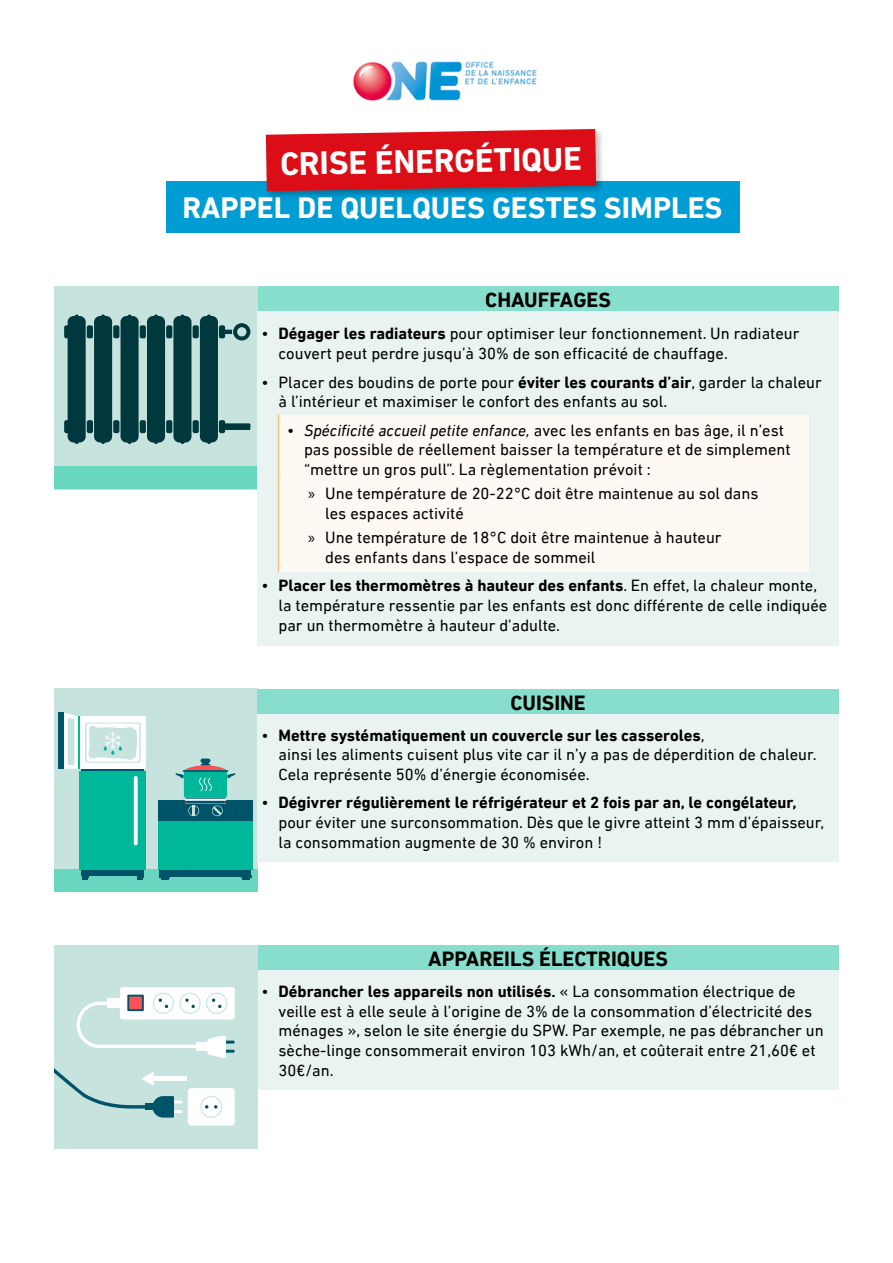
<style>
.page{position:relative;width:893px;height:1263px;background:#fff}
.page>*{position:absolute;margin:0;border:0;box-sizing:border-box;transform-origin:0 0}
.Titre_H{font:700 33px "DIN Next LT Pro";color:#fff}
.Titre_H1{font:700 30px "DIN Next LT Pro";color:#fff}
.t1{font:700 21px "DIN Next LT Pro";color:#000}
.Liste_à_puce_1{font:16.5px/19.8px "DIN Next LT Pro";color:#000}
.Liste_à_puce_2{font:16.5px/19.8px "DIN Next LT Pro";color:#000}
.s1{font-weight:700}
.s2{font-style:italic}
.s3{font-family:"Myriad Pro"}
</style>
<div class="page">
<div style="left:257px;top:286px;width:582px;height:25px;background:#87decc"></div>
<div style="left:54px;top:286px;width:203px;height:203px;background:#c7e3de"></div>
<div style="left:54px;top:467px;width:203px;height:22px;background:#69d6bf"></div>
<svg style="left:94px;top:314px;width:18px;height:130px;background:#073e43"></svg>
<svg style="left:121px;top:314px;width:18px;height:130px;background:#0b4146"></svg>
<div style="left:147px;top:314px;width:18px;height:130px;background:#00383d"></div>
<svg style="left:173px;top:314px;width:18px;height:130px;background:#0b4146"></svg>
<div style="left:87px;top:325px;width:6px;height:13px;background:#00383d;border-radius:2px"></div>
<div style="left:87px;top:420px;width:6px;height:13px;background:#00383d;border-radius:2px"></div>
<svg style="left:64px;top:314px;width:22px;height:130px;background:#235659"></svg>
<div style="left:113px;top:325px;width:6px;height:13px;background:#00383d;border-radius:2px"></div>
<div style="left:113px;top:420px;width:6px;height:13px;background:#00383d;border-radius:2px"></div>
<div style="left:140px;top:325px;width:6px;height:13px;background:#00383d;border-radius:2px"></div>
<div style="left:140px;top:420px;width:6px;height:13px;background:#00383d;border-radius:2px"></div>
<div style="left:166px;top:325px;width:6px;height:13px;background:#00383d;border-radius:2px"></div>
<div style="left:166px;top:420px;width:6px;height:13px;background:#00383d;border-radius:2px"></div>
<div style="left:193px;top:325px;width:6px;height:13px;background:#00383d;border-radius:2px"></div>
<div style="left:193px;top:420px;width:6px;height:13px;background:#00383d;border-radius:2px"></div>
<svg style="left:200px;top:314px;width:50px;height:130px"></svg>
<div style="left:237px;top:327px;width:9px;height:9px;background:#c7e3de;border-radius:50%"></div>
<div style="left:257px;top:311px;width:582px;height:335px;background:#e9f4f2"></div>
<div style="left:279px;top:415px;width:530px;height:156px;background:#fff9f3"></div>
<hr style="left:278px;top:415px;width:1px;height:156px;background:#f9c177">
<div style="left:54px;top:689px;width:203px;height:203px;background:#c7e3de"></div>
<div style="left:54px;top:869px;width:203px;height:23px;background:#69d6bf"></div>
<svg style="left:159px;top:869px;width:92px;height:7px"></svg>
<div style="left:82px;top:766px;width:62px;height:110px;background:#005469"></div>
<div style="left:80px;top:716px;width:66px;height:53px;background:#fff"></div>
<svg style="left:64px;top:713px;width:14px;height:56px"></svg>
<hr style="left:78px;top:716px;width:2px;height:53px;background:#00b899">
<div style="left:58px;top:713px;width:6px;height:56px;background:#005469"></div>
<div style="left:80px;top:771px;width:66px;height:99px;background:#00b899"></div>
<svg style="left:82px;top:876px;width:7px;height:4px"></svg>
<svg style="left:137px;top:876px;width:7px;height:4px"></svg>
<svg style="left:134px;top:776px;width:4px;height:69px"></svg>
<div style="left:85px;top:722px;width:56px;height:41px;background:#d1e8e4;border-radius:2px"></div>
<svg style="left:86px;top:723px;width:53px;height:39px"></svg>
<div style="left:158px;top:818px;width:95px;height:51px;background:#00b899"></div>
<div style="left:158px;top:801px;width:95px;height:20px;background:#005469"></div>
<svg style="left:176px;top:758px;width:59px;height:58px"></svg>
<svg style="left:159px;top:875px;width:11px;height:5px"></svg>
<svg style="left:241px;top:875px;width:10px;height:5px"></svg>
<div style="left:257px;top:689px;width:582px;height:25px;background:#87decc"></div>
<div style="left:257px;top:714px;width:582px;height:148px;background:#e9f4f2"></div>
<div style="left:257px;top:945px;width:582px;height:26px;background:#87decc"></div>
<div style="left:257px;top:971px;width:582px;height:119px;background:#e9f4f2"></div>
<div style="left:54px;top:945px;width:203px;height:203px;background:#c7e3de"></div>
<div style="left:120px;top:987px;width:115px;height:32px;background:#fff;border-radius:3px"></div>
<svg style="left:77px;top:992px;width:158px;height:65px"></svg>
<svg style="left:127px;top:995px;width:17px;height:16px"></svg>
<div style="left:129px;top:996px;width:13px;height:13px;background:#fa5257"></div>
<div style="left:188px;top:1088px;width:47px;height:38px;background:#fff;border-radius:4px"></div>
<svg style="left:200px;top:1096px;width:22px;height:22px"></svg>
<hr style="left:168px;top:1100px;width:15px;height:3px;background:#fff">
<hr style="left:168px;top:1110px;width:15px;height:3px;background:#fff">
<div style="left:152px;top:1076px;width:35px;height:5px;background:#fff"></div>
<svg style="left:54px;top:1068px;width:120px;height:49px"></svg>
<img style="left:353px;top:61px;width:184px;height:40px">
<div style="left:166px;top:181px;width:573px;height:52px;background:#009dd4"></div>
<div style="left:264px;top:127px;width:341px;height:73px;background:#000;opacity:.25"></div>
<svg style="left:266px;top:129px;width:330px;height:62px;background:#d31e28"></svg>
<p class="Titre_H" style="left:280px;top:145px;width:303px;rotate:-1deg">CRISE ÉNERGÉTIQUE</p>
<h1 class="Titre_H1" style="left:183px;top:190px;width:541px">RAPPEL DE QUELQUES GESTES SIMPLES</h1>
<p class="t1" style="left:485px;top:287px;width:127px">CHAUFFAGES</p>
<p class="Liste_à_puce_1" style="left:279px;top:324px;width:523px;text-indent:-17px">• <span class="s1">Dégager les radiateurs</span> pour optimiser leur fonctionnement. Un radiateur couvert peut perdre jusqu’à 30% de son efficacité de chauffage.</p>
<p class="Liste_à_puce_1" style="left:279px;top:372px;width:545px;text-indent:-17px">• Placer des boudins de porte pour <span class="s1">éviter les courants d’air</span>, garder la chaleur à l’intérieur et maximiser le confort des enfants au sol.</p>
<p class="Liste_à_puce_1" style="left:304px;top:420px;width:488px;text-indent:-17px">• <span class="s2">Spécificité accueil petite enfance,</span> avec les enfants en bas âge, il n’est pas possible de réellement baisser la température et de simplement “mettre un gros pull”. La règlementation prévoit :</p>
<p class="Liste_à_puce_2" style="left:325px;top:484px;width:435px;text-indent:-17px"><span class="s3">»</span> Une température de 20-22°C doit être maintenue au sol dans les espaces activité</p>
<p class="Liste_à_puce_2" style="left:325px;top:527px;width:398px;text-indent:-17px"><span class="s3">»</span> Une température de 18°C doit être maintenue à hauteur des enfants dans l’espace de sommeil</p>
<p class="Liste_à_puce_1" style="left:279px;top:575px;width:550px;text-indent:-17px">• <span class="s1">Placer les thermomètres à hauteur des enfants</span>. En effet, la chaleur monte, la température ressentie par les enfants est donc différente de celle indiquée par un thermomètre à hauteur d’adulte.</p>
<p class="t1" style="left:510px;top:690px;width:77px">CUISINE</p>
<p class="Liste_à_puce_1" style="left:279px;top:725px;width:540px;text-indent:-17px">• <span class="s1">Mettre systématiquement un couvercle sur les casseroles</span>,<br>ainsi les aliments cuisent plus vite car il n’y a pas de déperdition de chaleur.<br>Cela représente 50% d’énergie économisée.</p>
<p class="Liste_à_puce_1" style="left:279px;top:793px;width:547px;text-indent:-17px">• <span class="s1">Dégivrer régulièrement le réfrigérateur et 2 fois par an, le congélateur, </span>pour éviter une surconsommation. Dès que le givre atteint 3 mm d’épaisseur, la consommation augmente de 30 % environ !</p>
<p class="t1" style="left:428px;top:946px;width:241px">APPAREILS ÉLECTRIQUES</p>
<p class="Liste_à_puce_1" style="left:279px;top:981px;width:547px;text-indent:-17px">• <span class="s1">Débrancher les appareils non utilisés.</span> « La consommation électrique de veille est à elle seule à l’origine de 3% de la consommation d’électricité des ménages », selon le site énergie du SPW. Par exemple, ne pas débrancher un sèche-linge consommerait environ 103 kWh/an, et coûterait entre 21,60€ et 30€/an.</p>
</div>
